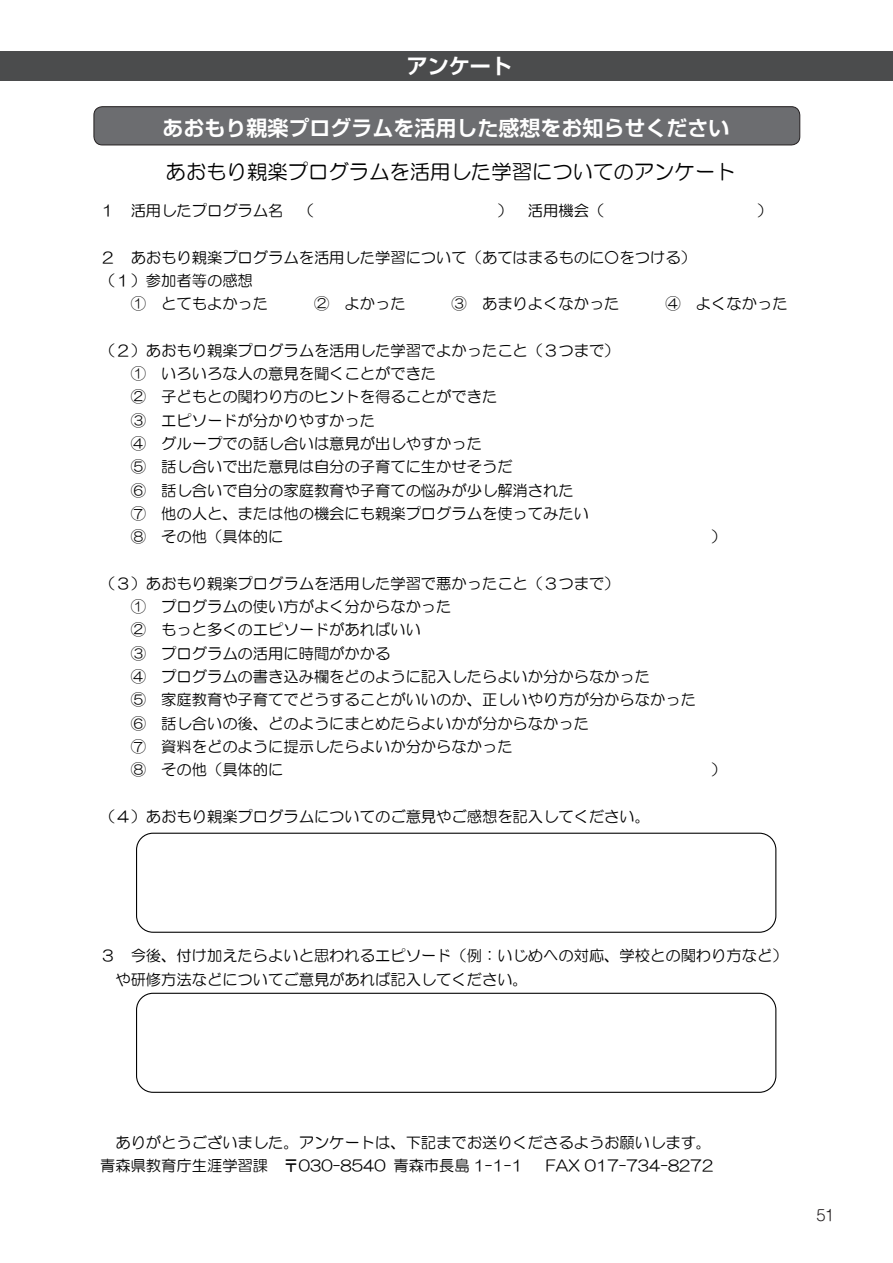
<style>
.page{position:relative;width:893px;height:1263px;background:#fff}
.page>*{position:absolute;margin:0;border:0;box-sizing:border-box;transform-origin:0 0}
.t1{font:700 21px "Shin Go Pr 6 De";color:#fff}
.t2{font:20.4px "HG Maru Gothic MPRO";color:#000}
.t3{font:17.4px "HG Maru Gothic MPRO";letter-spacing:.005em;color:#fff}
.t4{font:15.3px/23.2px "HG Maru Gothic MPRO";color:#000}
.t5{font:300 15px "Shin M Go Pr 6";color:#231f20}
</style>
<div class="page">
<div style="left:0;top:51px;width:893px;height:30px;background:#4b4c4d"></div>
<div style="left:136px;top:833px;width:640px;height:100px;background:#fff;border:1px solid #000;border-radius:17px"></div>
<div style="left:136px;top:993px;width:640px;height:100px;background:#fff;border:1px solid #000;border-radius:17px"></div>
<div style="left:94px;top:107px;width:706px;height:38px;background:#6c6d70;border-radius:9px"></div>
<div style="left:94px;top:106px;width:706px;height:39px;border:1px solid #231f20;border-radius:9px"></div>
<h1 class="t1" style="left:407px;top:49px;width:106px">アンケート</h1>
<h1 class="t1" style="left:163px;top:110px;width:568px">あおもり親楽プログラムを活用した感想をお知らせください</h1>
<p class="t3" style="left:210px;top:122px;width:475px">あおもり親楽プログラムを活用した感想をお知らせください</p>
<h2 class="t2" style="left:166px;top:161px;width:572px">あおもり親楽プログラムを活用した学習についてのアンケート</h2>
<p class="t4" style="left:100px;top:199px;width:215px">１ 活用したプログラム名 （</p>
<p class="t4" style="left:497px;top:199px;width:108px">） 活用機会（</p>
<p class="t4" style="left:757px;top:199px;width:17px">）</p>
<p class="t4" style="left:100px;top:246px;width:597px">２ あおもり親楽プログラムを活用した学習について（あてはまるものに○をつける）</p>
<p class="t4" style="left:100px;top:269px;width:154px">（１）参加者等の感想</p>
<p class="t4" style="left:131px;top:292px;width:139px">① とてもよかった</p>
<p class="t4" style="left:314px;top:292px;width:93px">② よかった</p>
<p class="t4" style="left:451px;top:292px;width:170px">③ あまりよくなかった</p>
<p class="t4" style="left:665px;top:292px;width:124px">④ よくなかった</p>
<p class="t4" style="left:131px;top:339px;width:490px;text-indent:-31px">（２）あおもり親楽プログラムを活用した学習でよかったこと（３つまで）<br>① いろいろな人の意見を聞くことができた<br>② 子どもとの関わり方のヒントを得ることができた<br>③ エピソードが分かりやすかった<br>④ グループでの話し合いは意見が出しやすかった<br>⑤ 話し合いで出た意見は自分の子育てに生かせそうだ<br>⑥ 話し合いで自分の家庭教育や子育ての悩みが少し解消された<br>⑦ 他の人と、または他の機会にも親楽プログラムを使ってみたい<br>⑧ その他（具体的に</p>
<p class="t4" style="left:711px;top:525px;width:17px">）</p>
<p class="t4" style="left:131px;top:572px;width:567px;text-indent:-31px">（３）あおもり親楽プログラムを活用した学習で悪かったこと（３つまで）<br>① プログラムの使い方がよく分からなかった<br>② もっと多くのエピソードがあればいい<br>③ プログラムの活用に時間がかかる<br>④ プログラムの書き込み欄をどのように記入したらよいか分からなかった<br>⑤ 家庭教育や子育てでどうすることがいいのか、正しいやり方が分からなかった<br>⑥ 話し合いの後、どのようにまとめたらよいかが分からなかった<br>⑦ 資料をどのように提示したらよいか分からなかった<br>⑧ その他（具体的に</p>
<p class="t4" style="left:100px;top:804px;width:551px">（４）あおもり親楽プログラムについてのご意見やご感想を記入してください。</p>
<p class="t4" style="left:711px;top:758px;width:17px">）</p>
<p class="t4" style="left:115px;top:944px;width:674px;text-indent:-15px">３ 今後、付け加えたらよいと思われるエピソード（例：いじめへの対応、学校との関わり方など）や研修方法などについてご意見があれば記入してください。</p>
<p class="t4" style="left:100px;top:1130px;width:613px;text-indent:15px">ありがとうございました。アンケートは、下記までお送りくださるようお願いします。青森県教育庁生涯学習課 〒030-8540 青森市長島 1-1-1</p>
<p class="t4" style="left:546px;top:1154px;width:169px">FAX 017-734-8272</p>
<p class="t5" style="left:816px;top:1203px;width:20px">51</p>
</div>
